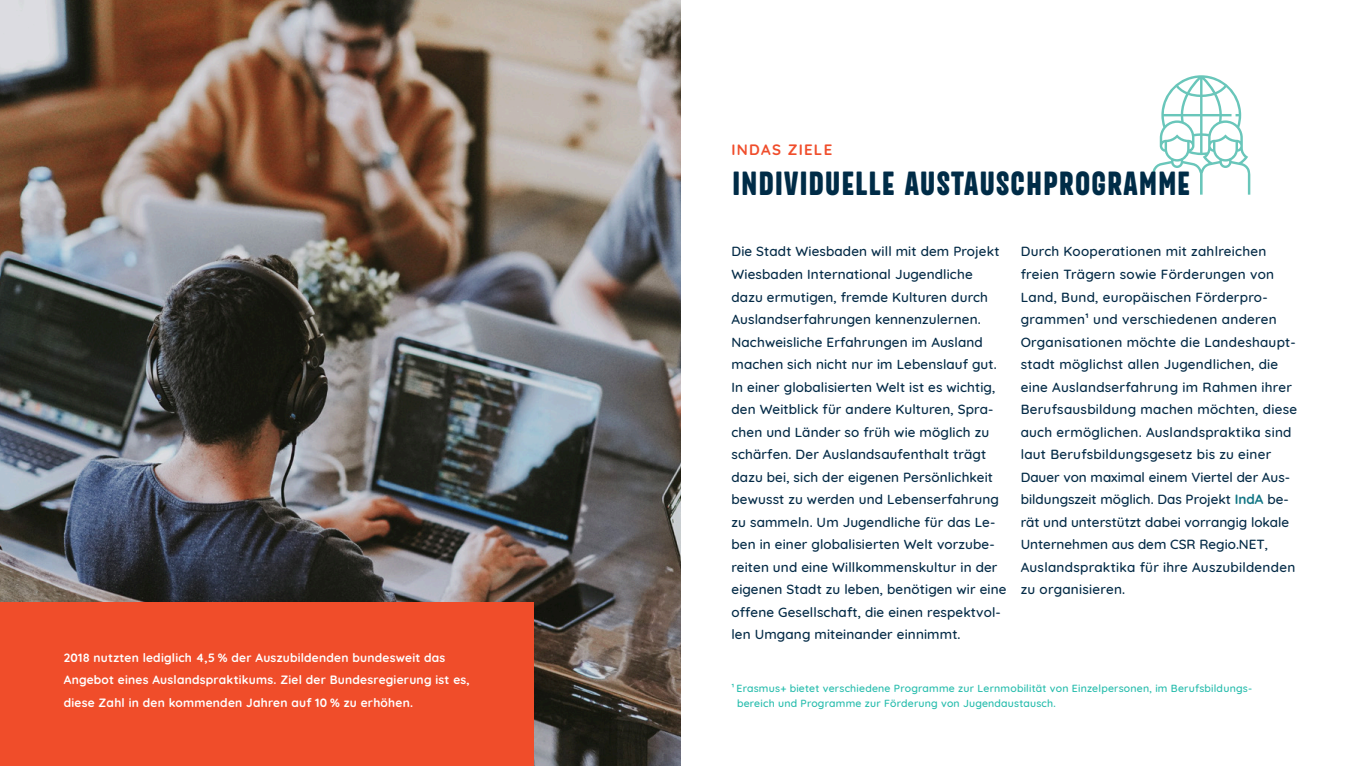
<style>
.page{position:relative;width:1361px;height:766px;background:#fff}
.page>*{position:absolute;margin:0;border:0;box-sizing:border-box;transform-origin:0 0}
.Headline_2__Zeile{font:900 33px "Merlod Norme";letter-spacing:.02em;color:#002c47}
.Headline_1__Zeile{font:700 15px "Quicksand";letter-spacing:.085em;color:#f04d2b}
.Motiv{font:500 13.5px/22.5px "Quicksand";letter-spacing:.01em;color:#032a46}
.Kasten{font:700 12px/22.5px "Quicksand";letter-spacing:.02em;color:#fff}
.Quelle{font:500 10.5px/15px "Quicksand";letter-spacing:.02em;color:#25bcac}
.s1{font-weight:700;color:#127584}
</style>
<div class="page">
<svg style="left:1152px;top:75px;width:98px;height:120px"></svg>
<img style="left:0;top:0;width:680px;height:765px">
<div style="left:0;top:602px;width:533px;height:163px;background:#f04d2a"></div>
<p class="Kasten" style="left:64px;top:645px;width:407px">2018 nutzten lediglich 4,5 % der Auszubildenden bundesweit das<br>Angebot eines Auslandspraktikums. Ziel der Bundesregierung ist es, diese Zahl in den kommenden Jahren auf 10 % zu erhöhen.</p>
<p class="Headline_1__Zeile" style="left:731px;top:137px;width:102px">INDAS ZIELE</p>
<p class="Headline_2__Zeile" style="left:732px;top:162px;width:459px">INDIVIDUELLE AUSTAUSCHPROGRAMME</p>
<p class="Motiv" style="left:731px;top:239px;width:276px">Die Stadt Wiesbaden will mit dem Projekt Wiesbaden International Jugendliche dazu ermutigen, fremde Kulturen durch Auslandserfahrungen kennenzulernen.<br>Nachweisliche Erfahrungen im Ausland machen sich nicht nur im Lebenslauf gut.<br>In einer globalisierten Welt ist es wichtig, den Weitblick für andere Kulturen, Spra&shy;chen und Länder so früh wie möglich zu schärfen. Der Auslandsaufenthalt trägt dazu bei, sich der eigenen Persönlichkeit bewusst zu werden und Lebenserfahrung zu sammeln. Um Jugendliche für das Le&shy;ben in einer globalisierten Welt vorzube&shy;reiten und eine Willkommenskultur in der eigenen Stadt zu leben, benötigen wir eine offene Gesellschaft, die einen respektvol&shy;len Umgang miteinander einnimmt.</p>
<p class="Motiv" style="left:1020px;top:239px;width:278px">Durch Kooperationen mit zahlreichen freien Trägern sowie Förderungen von Land, Bund, europäischen Förderpro&shy;grammen¹ und verschiedenen anderen Organisationen möchte die Landeshaupt&shy;stadt möglichst allen Jugendlichen, die eine Auslandserfahrung im Rahmen ihrer Berufsausbildung machen möchten, diese auch ermöglichen. Auslandspraktika sind laut Berufsbildungsgesetz bis zu einer Dauer von maximal einem Viertel der Aus&shy;bildungszeit möglich. Das Projekt <span class="s1">IndA</span> be&shy;rät und unterstützt dabei vorrangig lokale Unternehmen aus dem CSR Regio.NET, Auslandspraktika für ihre Auszubildenden zu organisieren.</p>
<p class="Quelle" style="left:737px;top:679px;width:516px;text-indent:-6px">¹ Erasmus+ bietet verschiedene Programme zur Lernmobilität von Einzelpersonen, im Berufsbildungs&shy;bereich und Programme zur Förderung von Jugendaustausch.</p>
</div>
